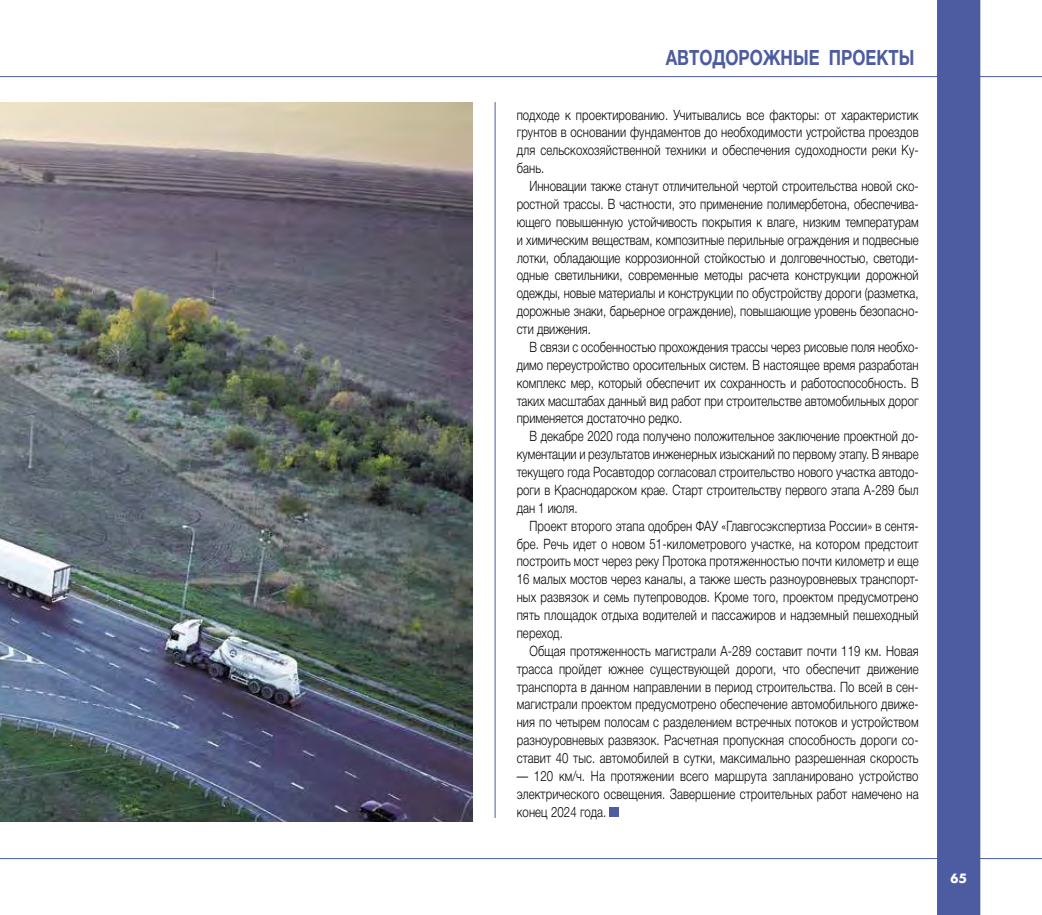
<style>
.page{position:relative;width:1042px;height:915px;background:#fff}
.page>*{position:absolute;margin:0;border:0;box-sizing:border-box;transform-origin:0 0}
.t1{font:700 21px "Helvetica Neue";color:#4d5ca1;scale:.8 1}
.t2{font:300 14.25px/17.9px "Helvetica Neue Cyr";color:#000;text-align:justify;scale:.8 1}
.t3{font:13.5px "Futuris XC";color:#fff}
</style>
<div class="page">
<hr style="left:0;top:76px;width:1042px;height:1px;background:#4d5ca1">
<hr style="left:2px;top:857px;width:1040px;height:1px;background:#4d5ca1">
<div style="left:937px;top:0;width:43px;height:914px;background:#4d5ca1"></div>
<img style="left:0;top:102px;width:473px;height:719px">
<div style="left:610px;top:807px;width:9px;height:9px;background:#4d5ca1"></div>
<hr style="left:495px;top:102px;width:1px;height:715px;background:#4d5ca1">
<h1 class="t1" style="left:666px;top:41px;width:312px">АВТОДОРОЖНЫЕ ПРОЕКТЫ</h1>
<p class="t2" style="left:517px;top:106px;width:504px">подходе к проектированию. Учитывались все факторы: от характеристик грунтов в основании фундаментов до необходимости устройства проездов для сельскохозяйственной техники и обеспечения судоходности реки Ку&shy;бань.</p>
<p class="t2" style="left:517px;top:177px;width:504px;text-indent:13px">Инновации также станут отличительной чертой строительства новой ско&shy;ростной трассы. В частности, это применение полимербетона, обеспечива&shy;ющего повышенную устойчивость покрытия к влаге, низким температурам и химическим веществам, композитные перильные ограждения и подвесные лотки, обладающие коррозионной стойкостью и долговечностью, светоди&shy;одные светильники, современные методы расчета конструкции дорожной одежды, новые материалы и конструкции по обустройству дороги (разметка, дорожные знаки, барьерное ограждение), повышающие уровень безопасно&shy;сти движения.</p>
<p class="t2" style="left:517px;top:338px;width:504px;text-indent:13px">В связи с особенностью прохождения трассы через рисовые поля необхо&shy;димо переустройство оросительных систем. В настоящее время разработан комплекс мер, который обеспечит их сохранность и работоспособность. В таких масштабах данный вид работ при строительстве автомобильных дорог применяется достаточно редко.</p>
<p class="t2" style="left:517px;top:427px;width:504px;text-indent:13px">В декабре 2020 года получено положительное заключение проектной до&shy;кументации и результатов инженерных изысканий по первому этапу. В январе текущего года Росавтодор согласовал строительство нового участка автодо&shy;роги в Краснодарском крае. Старт строительству первого этапа А-289 был дан 1 июля.</p>
<p class="t2" style="left:517px;top:516px;width:504px;text-indent:13px">Проект второго этапа одобрен ФАУ «Главгосэкспертиза России» в сентя&shy;бре. Речь идет о новом 51-километрового участке, на котором предстоит построить мост через реку Протока протяженностью почти километр и еще 16 малых мостов через каналы, а также шесть разноуровневых транспорт&shy;ных развязок и семь путепроводов. Кроме того, проектом предусмотрено пять площадок отдыха водителей и пассажиров и надземный пешеходный переход.</p>
<p class="t2" style="left:517px;top:641px;width:504px;text-indent:13px">Общая протяженность магистрали А-289 составит почти 119 км. Новая трасса пройдет южнее существующей дороги, что обеспечит движение транспорта в данном направлении в период строительства. По всей в сен&shy;магистрали проектом предусмотрено обеспечение автомобильного движе&shy;ния по четырем полосам с разделением встречных потоков и устройством разноуровневых развязок. Расчетная пропускная способность дороги со&shy;ставит 40 тыс. автомобилей в сутки, максимально разрешенная скорость</p>
<p class="t2" style="left:517px;top:766px;width:504px">— 120 км/ч. На протяжении всего маршрута запланировано устройство электрического освещения. Завершение строительных работ намечено на конец 2024 года.</p>
<p class="t3" style="left:950px;top:870px;width:18px">65</p>
</div>
